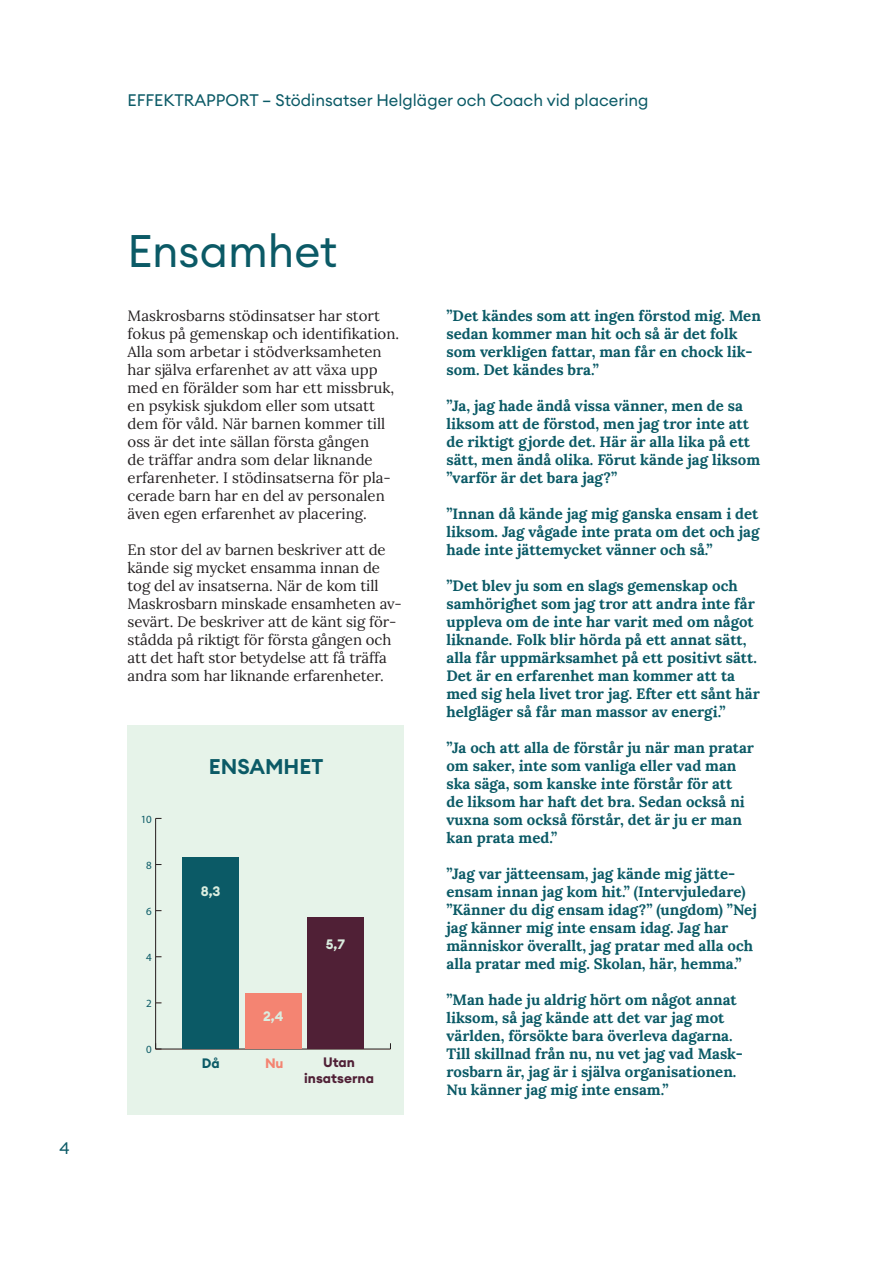
<style>
.page{position:relative;width:893px;height:1263px;background:#fff}
.page>*{position:absolute;margin:0;border:0;box-sizing:border-box;transform-origin:0 0}
.t1{font:45px "Euclid Circular A";color:#0b5a66}
.t2{font:600 21px "Euclid Circular A";color:#0b5a66}
.t3{font:16.5px "Euclid Circular A";color:#0b5a66}
.t4{font:700 15px/18px "Lora";color:#0b5a66}
.t5{font:15px/18px "Lora";color:#231f20}
.t6{font:700 13.5px "Euclid Circular A";color:#502036}
.t7{font:700 13.5px "Euclid Circular A";color:#daeddf}
.t8{font:700 13.5px "Euclid Circular A";color:#0b5a66}
.t9{font:700 13.5px "Euclid Circular A";color:#f48472}
.t10{font:10.95px "Myriad Pro";color:#0b5a66}
</style>
<div class="page">
<div style="left:128px;top:725px;width:276px;height:389px;background:#e6f3e9"></div>
<hr style="left:156px;top:1049px;width:234px;height:1px;background:#231f20">
<hr style="left:155px;top:818px;width:1px;height:231px;background:#231f20">
<svg style="left:155px;top:1043px;width:6px;height:7px"></svg>
<div style="left:307px;top:917px;width:57px;height:132px;background:#502036"></div>
<div style="left:245px;top:994px;width:56px;height:55px;background:#f48472"></div>
<div style="left:182px;top:858px;width:57px;height:191px;background:#0b5a66"></div>
<p class="t3" style="left:60px;top:1137px;width:12px">4</p>
<p class="t3" style="left:128px;top:89px;width:522px">EFFEKTRAPPORT – Stödinsatser Helgläger och Coach vid placering</p>
<p class="t1" style="left:128px;top:222px;width:211px">Ensamhet</p>
<p class="t5" style="left:128px;top:306px;width:273px">Maskrosbarns stödinsatser har stort fokus på gemenskap och identifikation.<br>Alla som arbetar i stödverksamheten har själva erfarenhet av att växa upp med en förälder som har ett missbruk, en psykisk sjukdom eller som utsatt dem för våld. När barnen kommer till oss är det inte sällan första gången<br>de träffar andra som delar liknande erfarenheter. I stödinsatserna för pla&shy;cerade barn har en del av personalen även egen erfarenhet av placering.</p>
<p class="t5" style="left:128px;top:540px;width:276px">En stor del av barnen beskriver att de kände sig mycket ensamma innan de tog del av insatserna. När de kom till Maskrosbarn minskade ensamheten av&shy;sevärt. De beskriver att de känt sig för&shy;stådda på riktigt för första gången och att det haft stor betydelse att få träffa andra som har liknande erfarenheter.</p>
<p class="t10" style="left:141px;top:812px;width:13px">10</p>
<p class="t10" style="left:146px;top:858px;width:7px">8</p>
<p class="t10" style="left:146px;top:904px;width:7px">6</p>
<p class="t10" style="left:146px;top:950px;width:7px">4</p>
<p class="t10" style="left:146px;top:996px;width:7px">2</p>
<p class="t10" style="left:146px;top:1043px;width:7px">0</p>
<p class="t2" style="left:209px;top:753px;width:116px">ENSAMHET</p>
<p class="t7" style="left:201px;top:883px;width:21px">8,3</p>
<p class="t7" style="left:263px;top:1008px;width:22px">2,4</p>
<p class="t7" style="left:326px;top:935px;width:21px">5,7</p>
<p class="t8" style="left:202px;top:1054px;width:19px">Då</p>
<p class="t9" style="left:265px;top:1054px;width:20px">Nu</p>
<p class="t6" style="left:323px;top:1053px;width:33px">Utan</p>
<p class="t6" style="left:304px;top:1069px;width:71px">insatserna</p>
<p class="t4" style="left:446px;top:305px;width:316px">”Det kändes som att ingen förstod mig. Men sedan kommer man hit och så är det folk som verkligen fattar, man får en chock lik&shy;som. Det kändes bra.”</p>
<p class="t4" style="left:446px;top:395px;width:315px">”Ja, jag hade ändå vissa vänner, men de sa liksom att de förstod, men jag tror inte att de riktigt gjorde det. Här är alla lika på ett sätt, men ändå olika. Förut kände jag liksom ”varför är det bara jag?”</p>
<p class="t4" style="left:446px;top:503px;width:314px;text-align:justify">”Innan då kände jag mig ganska ensam i det liksom. Jag vågade inte prata om det och jag hade inte jättemycket vänner och så.”</p>
<p class="t4" style="left:446px;top:575px;width:315px">”Det blev ju som en slags gemenskap och samhörighet som jag tror att andra inte får uppleva om de inte har varit med om något liknande. Folk blir hörda på ett annat sätt, alla får uppmärksamhet på ett positivt sätt.<br>Det är en erfarenhet man kommer att ta med sig hela livet tror jag. Efter ett sånt här</p>
<p class="t4" style="left:446px;top:701px;width:281px">helgläger så får man massor av energi.”</p>
<p class="t4" style="left:446px;top:737px;width:309px">”Ja och att alla de förstår ju när man pratar om saker, inte som vanliga eller vad man</p>
<p class="t4" style="left:446px;top:773px;width:287px">ska säga, som kanske inte förstår för att</p>
<p class="t4" style="left:446px;top:791px;width:300px">de liksom har haft det bra. Sedan också ni</p>
<p class="t4" style="left:446px;top:809px;width:297px">vuxna som också förstår, det är ju er man kan prata med.”</p>
<p class="t4" style="left:446px;top:863px;width:290px">”Jag var jätteensam, jag kände mig jätte-</p>
<p class="t4" style="left:446px;top:881px;width:312px">ensam innan jag kom hit.” (Intervjuledare) ”Känner du dig ensam idag?” (ungdom) ”Nej jag känner mig inte ensam idag. Jag har människor överallt, jag pratar med alla och alla pratar med mig. Skolan, här, hemma.”</p>
<p class="t4" style="left:446px;top:989px;width:292px">”Man hade ju aldrig hört om något annat liksom, så jag kände att det var jag mot</p>
<p class="t4" style="left:446px;top:1025px;width:288px">världen, försökte bara överleva dagarna.</p>
<p class="t4" style="left:446px;top:1043px;width:298px">Till skillnad från nu, nu vet jag vad Mask&shy;rosbarn är, jag är i själva organisationen.</p>
<p class="t4" style="left:446px;top:1079px;width:224px">Nu känner jag mig inte ensam.”</p>
</div>
